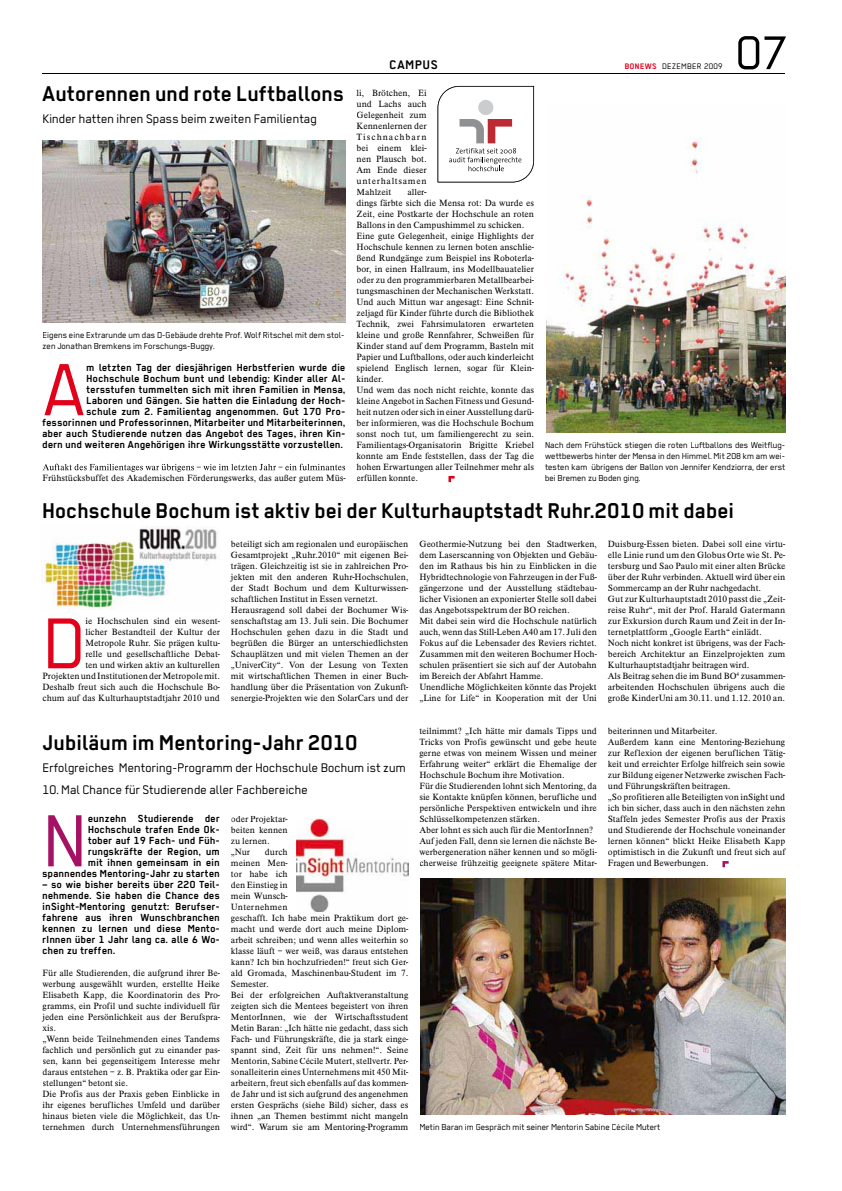
<style>
.page{position:relative;width:842px;height:1191px;background:#fff}
.page>*{position:absolute;margin:0;border:0;box-sizing:border-box;transform-origin:0 0}
.t1{font:82.9px "BO Regular";color:#e2001a}
.t2{font:82.9px "BO Regular";color:#a51164}
.t3{font:80.8px "BO Regular";color:#e2001a}
.t4{font:53px "BO Regular";color:#000}
.t5{font:700 24px "BO Regular";color:#000}
.t6{font:14px "BO Regular";color:#000}
.t7{font:700 14px "BO Regular";letter-spacing:.03em;color:#000}
.t8{font:700 11.5px/11px "BO Regular";letter-spacing:.01em;color:#000;text-align:right}
.t9{font:9.7px/11px "BO Regular";color:#000;text-align:justify}
.t10{font:9.4px/11px "BO Antiqua";letter-spacing:-.005em;color:#000}
.t11{font:9px "BO Regular";letter-spacing:.03em;color:#000}
.s1{font-weight:700;color:#e2001a}
</style>
<div class="page">
<hr style="left:43px;top:73px;width:742px;height:1px;background:#000">
<svg style="left:448px;top:476px;width:7px;height:6px"></svg>
<svg style="left:722px;top:861px;width:7px;height:6px"></svg>
<svg style="left:43px;top:464px;width:44px;height:6px"></svg>
<img style="left:43px;top:140px;width:303px;height:182px">
<img style="left:546px;top:137px;width:239px;height:295px">
<img style="left:420px;top:878px;width:365px;height:236px">
<svg style="left:438px;top:86px;width:96px;height:96px"></svg>
<img style="left:296px;top:818px;width:112px;height:93px">
<img style="left:42px;top:526px;width:175px;height:82px">
<h3 class="t5" style="left:43px;top:78px;width:303px">Autorennen und rote Luftballons</h3>
<h3 class="t6" style="left:43px;top:114px;width:276px">Kinder hatten ihren Spass beim zweiten Familientag</h3>
<p class="t9" style="left:43px;top:330px;width:303px">Eigens eine Extrarunde um das D-Gebäude drehte Prof. Wolf Ritschel mit dem stol&shy;zen Jonathan Bremkens im Forschungs-Buggy.</p>
<p class="t8" style="left:42px;top:362px;width:305px">m letzten Tag der diesjährigen Herbstferien wurde die Hochschule Bochum bunt und lebendig: Kinder aller Al&shy;tersstufen tummelten sich mit ihren Familien in Mensa,<br>Laboren und Gängen. Sie hatten die Einladung der Hoch-<br>schule zum 2. Familientag angenommen. Gut 170 Pro&shy;fessorinnen und Professorinnen, Mitarbeiter und Mitarbeiterinnen, aber auch Studierende nutzen das Angebot des Tages, ihren Kin&shy;dern und weiteren Angehörigen ihre Wirkungsstätte vorzustellen.</p>
<p class="t10" style="left:43px;top:473px;width:305px">Frühstücksbuffet des Akademischen Förderungswerks, das außer gutem Müs-</p>
<h1 class="t1" style="left:43px;top:361px;width:45px">A</h1>
<h3 class="t7" style="left:389px;top:56px;width:50px">CAMPUS</h3>
<p class="t11" style="left:625px;top:63px;width:100px"><span class="s1">BONEWS</span> DEZEMBER 2009</p>
<h3 class="t4" style="left:736px;top:34px;width:54px">07</h3>
<p class="t10" style="left:357px;top:88px;width:72px;text-align:justify">li, Brötchen, Ei und Lachs auch Gelegenheit zum Kennenlernen der Tischnachbarn bei einem klei&shy;nen Plausch bot.<br>Am Ende dieser unterhaltsamen Mahlzeit</p>
<p class="t10" style="left:357px;top:187px;width:179px;text-indent:51px">aller-<br>dings färbte sich die Mensa rot: Da wurde es Zeit, eine Postkarte der Hochschule an roten Ballons in den Campushimmel zu schicken.<br>Eine gute Gelegenheit, einige Highlights der Hochschule kennen zu lernen boten anschlie&shy;ßend Rundgänge zum Beispiel ins Roboterla&shy;bor, in einen Hallraum, ins Modellbauatelier oder zu den programmierbaren Metallbearbei&shy;tungsmaschinen der Mechanischen Werkstatt.<br>Und auch Mittun war angesagt: Eine Schnit&shy;zeljagd für Kinder führte durch die Bibliothek Technik, zwei Fahrsimulatoren erwarteten kleine und große Rennfahrer, Schweißen für Kinder stand auf dem Programm, Basteln mit Papier und Luftballons, oder auch kinderleicht spielend Englisch lernen, sogar für Klein&shy;kinder.<br>Und wem das noch nicht reichte, konnte das kleine Angebot in Sachen Fitness und Gesund&shy;heit nutzen oder sich in einer Ausstellung darü&shy;ber informieren, was die Hochschule Bochum sonst noch tut, um familiengerecht zu sein.<br>Familientags-Organisatorin Brigitte Kriebel konnte am Ende feststellen, dass der Tag die hohen Erwartungen aller Teilnehmer mehr als erfüllen konnte.</p>
<p class="t9" style="left:545px;top:440px;width:242px">Nach dem Frühstück stiegen die roten Luftballons des Weitflug&shy;wettbewerbs hinter der Mensa in den Himmel. Mit 208 km am wei&shy;testen kam übrigens der Ballon von Jennifer Kendziorra, der erst bei Bremen zu Boden ging.</p>
<h3 class="t5" style="left:43px;top:496px;width:693px">Hochschule Bochum ist aktiv bei der Kulturhauptstadt Ruhr.2010 mit dabei</h3>
<p class="t10" style="left:43px;top:616px;width:179px;text-align:right">ie Hochschulen sind ein wesent-<br>licher Bestandteil der Kultur der<br>Metropole Ruhr. Sie prägen kultu-<br>relle und gesellschaftliche Debat-<br>ten und wirken aktiv an kulturellen<br>Projekten und Institutionen der Metropole mit.<br>Deshalb freut sich auch die Hochschule Bo&shy;chum auf das Kulturhauptstadtjahr 2010 und</p>
<h2 class="t3" style="left:43px;top:615px;width:45px">D</h2>
<p class="t10" style="left:231px;top:539px;width:179px">beteiligt sich am regionalen und europäischen Gesamtprojekt „Ruhr.2010“ mit eigenen Bei&shy;trägen. Gleichzeitig ist sie in zahlreichen Pro&shy;jekten mit den anderen Ruhr-Hochschulen, der Stadt Bochum und dem Kulturwissen&shy;schaftlichen Institut in Essen vernetzt.<br>Herausragend soll dabei der Bochumer Wis&shy;senschaftstag am 13. Juli sein. Die Bochumer Hochschulen gehen dazu in die Stadt und begrüßen die Bürger an unterschiedlichsten Schauplätzen und mit vielen Themen an der „UniverCity“. Von der Lesung von Texten mit wirtschaftlichen Themen in einer Buch&shy;handlung über die Präsentation von Zukunft&shy;senergie-Projekten wie den SolarCars und der</p>
<p class="t10" style="left:419px;top:539px;width:179px">Geothermie-Nutzung bei den Stadtwerken, dem Laserscanning von Objekten und Gebäu&shy;den im Rathaus bis hin zu Einblicken in die Hybridtechnologie von Fahrzeugen in der Fuß&shy;gängerzone und der Ausstellung städtebau&shy;licher Visionen an exponierter Stelle soll dabei das Angebotsspektrum der BO reichen.<br>Mit dabei sein wird die Hochschule natürlich auch, wenn das Still-Leben A40 am 17. Juli den Fokus auf die Lebensader des Reviers richtet.<br>Zusammen mit den weiteren Bochumer Hoch&shy;schulen präsentiert sie sich auf der Autobahn im Bereich der Abfahrt Hamme.<br>Unendliche Möglichkeiten könnte das Projekt „Line for Life“ in Kooperation mit der Uni</p>
<p class="t10" style="left:608px;top:539px;width:179px">Duisburg-Essen bieten. Dabei soll eine virtu&shy;elle Linie rund um den Globus Orte wie St. Pe&shy;tersburg und Sao Paulo mit einer alten Brücke über der Ruhr verbinden. Aktuell wird über ein Sommercamp an der Ruhr nachgedacht.<br>Gut zur Kulturhauptstadt 2010 passt die „Zeit&shy;reise Ruhr“, mit der Prof. Harald Gatermann zur Exkursion durch Raum und Zeit in der In&shy;ternetplattform „Google Earth“ einlädt.<br>Noch nicht konkret ist übrigens, was der Fach&shy;bereich Architektur an Einzelprojekten zum Kulturhauptstadtjahr beitragen wird.<br>Als Beitrag sehen die im Bund BO<sup>4</sup> zusammen&shy;arbeitenden Hochschulen übrigens auch die große KinderUni am 30.11. und 1.12. 2010 an.</p>
<h3 class="t5" style="left:43px;top:727px;width:317px">Jubiläum im Mentoring-Jahr 2010</h3>
<h3 class="t6" style="left:43px;top:763px;width:365px">Erfolgreiches Mentoring-Programm der Hochschule Bochum ist zum</h3>
<h3 class="t6" style="left:43px;top:785px;width:267px">10. Mal Chance für Studierende aller Fachbereiche</h3>
<p class="t8" style="left:43px;top:813px;width:179px">eunzehn Studierende der<br>Hochschule trafen Ende Ok-<br>tober auf 19 Fach- und Füh&shy;rungskräfte der Region, um<br>mit ihnen gemeinsam in ein spannendes Mentoring-Jahr zu starten</p>
<p class="t8" style="left:43px;top:879px;width:179px;text-align:justify">– so wie bisher bereits über 220 Teil&shy;nehmende. Sie haben die Chance des inSight-Mentoring genutzt: Berufser&shy;fahrene aus ihren Wunschbranchen kennen zu lernen und diese Mento&shy;rInnen über 1 Jahr lang ca. alle 6 Wo&shy;chen zu treffen.</p>
<p class="t10" style="left:43px;top:968px;width:179px">Für alle Studierenden, die aufgrund ihrer Be&shy;werbung ausgewählt wurden, erstellte Heike Elisabeth Kapp, die Koordinatorin des Pro&shy;gramms, ein Profil und suchte individuell für jeden eine Persönlichkeit aus der Berufspra&shy;xis.<br>„Wenn beide Teilnehmenden eines Tandems fachlich und persönlich gut zu einander pas&shy;sen, kann bei gegenseitigem Interesse mehr daraus entstehen – z. B. Praktika oder gar Ein&shy;stellungen“ betont sie.<br>Die Profis aus der Praxis geben Einblicke in ihr eigenes berufliches Umfeld und darüber hinaus bieten viele die Möglichkeit, das Un&shy;ternehmen durch Unternehmensführungen</p>
<h1 class="t2" style="left:43px;top:812px;width:46px">N</h1>
<p class="t10" style="left:231px;top:814px;width:58px">oder Projektar&shy;beiten kennen zu lernen. „Nur</p>
<p class="t10" style="left:231px;top:847px;width:179px;text-indent:34px">durch<br>meinen Men-<br>tor habe ich<br>den Einstieg in<br>mein Wunsch-<br>Unternehmen<br>geschafft. Ich habe mein Praktikum dort ge&shy;macht und werde dort auch meine Diplom&shy;arbeit schreiben; und wenn alles weiterhin so klasse läuft – wer weiß, was daraus entstehen kann? Ich bin hochzufrieden!“ freut sich Ger&shy;ald Gromada, Maschinenbau-Student im 7.<br>Semester.<br>Bei der erfolgreichen Auftaktveranstaltung zeigten sich die Mentees begeistert von ihren MentorInnen, wie der Wirtschaftsstudent Metin Baran: „Ich hätte nie gedacht, dass sich Fach- und Führungskräfte, die ja stark einge&shy;spannt sind, Zeit für uns nehmen!“. Seine Mentorin, Sabine Cécile Mutert, stellvertr. Per&shy;sonalleiterin eines Unternehmens mit 450 Mit&shy;arbeitern, freut sich ebenfalls auf das kommen&shy;de Jahr und ist sich aufgrund des angenehmen ersten Gesprächs (siehe Bild) sicher, dass es ihnen „an Themen bestimmt nicht mangeln wird“. Warum sie am Mentoring-Programm</p>
<p class="t10" style="left:419px;top:726px;width:179px">teilnimmt? „Ich hätte mir damals Tipps und Tricks von Profis gewünscht und gebe heute gerne etwas von meinem Wissen und meiner Erfahrung weiter“ erklärt die Ehemalige der Hochschule Bochum ihre Motivation.<br>Für die Studierenden lohnt sich Mentoring, da sie Kontakte knüpfen können, berufliche und persönliche Perspektiven entwickeln und ihre Schlüsselkompetenzen stärken.<br>Aber lohnt es sich auch für die MentorInnen?<br>Auf jeden Fall, denn sie lernen die nächste Be&shy;werbergeneration näher kennen und so mögli&shy;cherweise frühzeitig geeignete spätere Mitar-</p>
<p class="t10" style="left:608px;top:726px;width:179px">beiterinnen und Mitarbeiter.<br>Außerdem kann eine Mentoring-Beziehung zur Reflexion der eigenen beruflichen Tätig&shy;keit und erreichter Erfolge hilfreich sein sowie zur Bildung eigener Netzwerke zwischen Fach&shy;und Führungskräften beitragen.<br>„So profitieren alle Beteiligten von inSight und ich bin sicher, dass auch in den nächsten zehn Staffeln jedes Semester Profis aus der Praxis und Studierende der Hochschule voneinander lernen können“ blickt Heike Elisabeth Kapp optimistisch in die Zukunft und freut sich auf Fragen und Bewerbungen.</p>
<p class="t9" style="left:419px;top:1122px;width:243px">Metin Baran im Gespräch mit seiner Mentorin Sabine Cécile Mutert</p>
</div>
